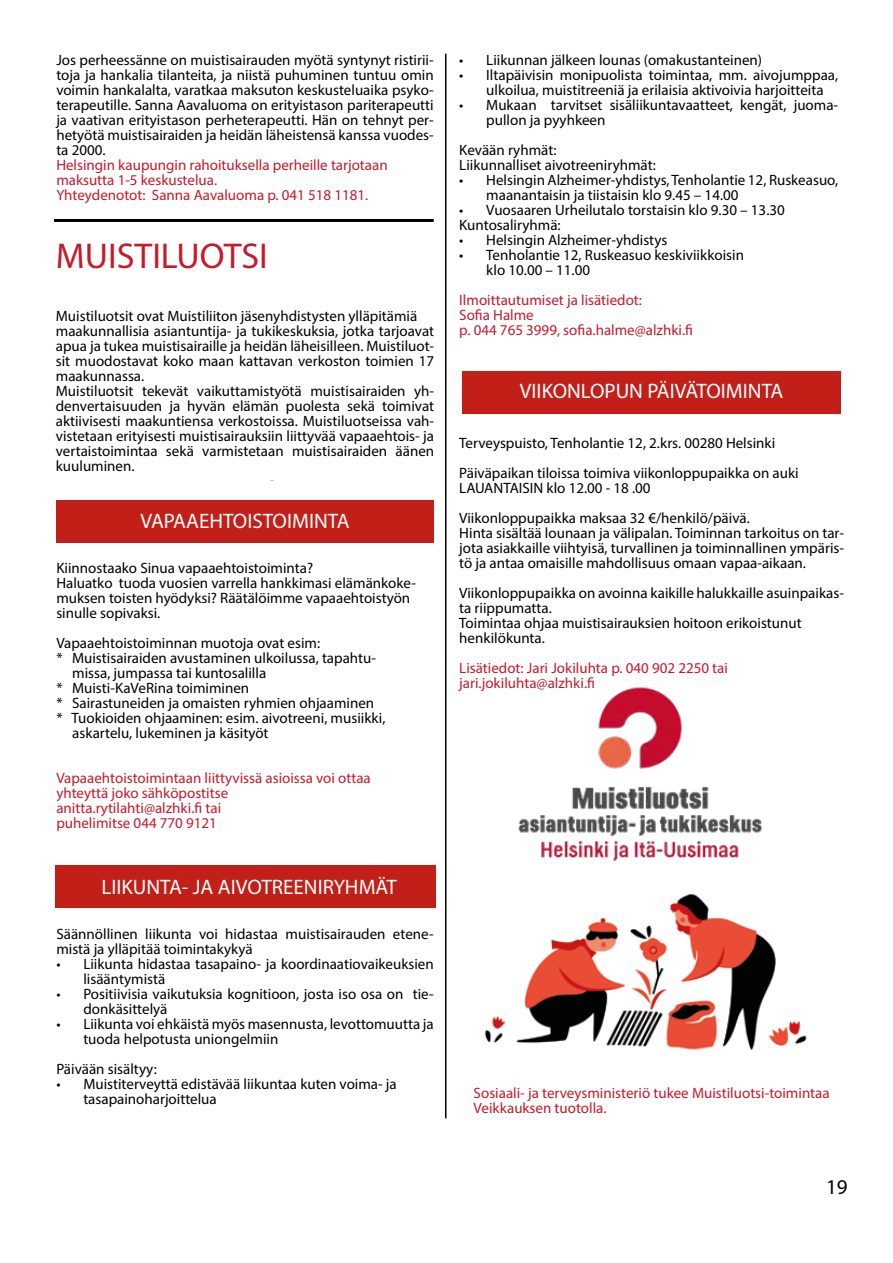
<style>
.page{position:relative;width:893px;height:1263px;background:#fff}
.page>*{position:absolute;margin:0;border:0;box-sizing:border-box;transform-origin:0 0}
.t1{font:36px "Myriad Pro";color:#c61a2b}
.t2{font:21px "Myriad Pro";color:#fff}
.t3{font:21px "Myriad Pro";color:#000}
.t4{font:15px/15px "Myriad Pro";color:#000}
.t5{font:15px/15px "Myriad Pro";color:#c61a2b}
.t6{font:15px/15px "Myriad Pro";color:#c61a2f}
</style>
<div class="page">
<div style="left:56px;top:500px;width:378px;height:43px;background:#c11f18"></div>
<div style="left:55px;top:865px;width:380px;height:43px;background:#c11f18"></div>
<div style="left:463px;top:372px;width:378px;height:42px;background:#c11f18"></div>
<img style="left:484px;top:894px;width:323px;height:156px">
<img style="left:518px;top:687px;width:245px;height:175px">
<hr style="left:54px;top:219px;width:380px;height:3px;background:#000">
<hr style="left:445px;top:54px;width:1px;height:1064px;background:#000">
<p class="t4" style="left:56px;top:52px;width:379px;text-align:justify">Jos perheessänne on muistisairauden myötä syntynyt ristirii&shy;toja ja hankalia tilanteita, ja niistä puhuminen tuntuu omin voimin hankalalta, varatkaa maksuton keskusteluaika psyko&shy;terapeutille. Sanna Aavaluoma on erityistason pariterapeutti ja vaativan erityistason perheterapeutti. Hän on tehnyt per&shy;hetyötä muistisairaiden ja heidän läheistensä kanssa vuodes&shy;ta 2000.</p>
<p class="t5" style="left:56px;top:157px;width:333px">Helsingin kaupungin rahoituksella perheille tarjotaan maksutta 1-5 keskustelua.<br>Yhteydenotot: Sanna Aavaluoma p. 041 518 1181.</p>
<h1 class="t1" style="left:56px;top:233px;width:214px">MUISTILUOTSI</h1>
<p class="t4" style="left:56px;top:308px;width:380px">Muistiluotsit ovat Muistiliiton jäsenyhdistysten ylläpitämiä maakunnallisia asiantuntija- ja tukikeskuksia, jotka tarjoavat apua ja tukea muistisairaille ja heidän läheisilleen. Muistiluot&shy;sit muodostavat koko maan kattavan verkoston toimien 17 maakunnassa.<br>Muistiluotsit tekevät vaikuttamistyötä muistisairaiden yh&shy;denvertaisuuden ja hyvän elämän puolesta sekä toimivat aktiivisesti maakuntiensa verkostoissa. Muistiluotseissa vah&shy;vistetaan erityisesti muistisairauksiin liittyvää vapaaehtois- ja vertaistoimintaa sekä varmistetaan muistisairaiden äänen kuuluminen.</p>
<h2 class="t2" style="left:141px;top:508px;width:211px">VAPAAEHTOISTOIMINTA</h2>
<p class="t4" style="left:56px;top:560px;width:361px">Kiinnostaako Sinua vapaaehtoistoiminta?<br>Haluatko tuoda vuosien varrella hankkimasi elämänkoke&shy;muksen toisten hyödyksi? Räätälöimme vapaaehtoistyön sinulle sopivaksi.</p>
<p class="t4" style="left:56px;top:635px;width:265px">Vapaaehtoistoiminnan muotoja ovat esim:</p>
<p class="t4" style="left:56px;top:650px;width:321px">* Muistisairaiden avustaminen ulkoilussa, tapahtu-</p>
<p class="t4" style="left:72px;top:665px;width:196px">missa, jumpassa tai kuntosalilla</p>
<p class="t4" style="left:56px;top:680px;width:194px">* Muisti-KaVeRina toimiminen</p>
<p class="t4" style="left:56px;top:695px;width:319px">* Sairastuneiden ja omaisten ryhmien ohjaaminen</p>
<p class="t4" style="left:56px;top:710px;width:331px">* Tuokioiden ohjaaminen: esim. aivotreeni, musiikki,</p>
<p class="t4" style="left:72px;top:725px;width:198px">askartelu, lukeminen ja käsityöt</p>
<p class="t5" style="left:56px;top:770px;width:316px">Vapaaehtoistoimintaan liittyvissä asioissa voi ottaa yhteyttä joko sähköpostitse anitta.rytilahti@alzhki.fi tai<br>puhelimitse 044 770 9121</p>
<h2 class="t2" style="left:102px;top:874px;width:297px">LIIKUNTA- JA AIVOTREENIRYHMÄT</h2>
<p class="t4" style="left:56px;top:926px;width:379px">Säännöllinen liikunta voi hidastaa muistisairauden etene&shy;mistä ja ylläpitää toimintakykyä</p>
<p class="t4" style="left:83px;top:956px;width:352px;text-indent:-27px">• Liikunta hidastaa tasapaino- ja koordinaatiovaikeuksien lisääntymistä</p>
<p class="t4" style="left:83px;top:986px;width:352px;text-indent:-27px">• Positiivisia vaikutuksia kognitioon, josta iso osa on tie&shy;donkäsittelyä</p>
<p class="t4" style="left:83px;top:1016px;width:352px;text-indent:-27px">• Liikunta voi ehkäistä myös masennusta, levottomuutta ja tuoda helpotusta uniongelmiin</p>
<p class="t4" style="left:56px;top:1061px;width:102px">Päivään sisältyy:</p>
<p class="t4" style="left:83px;top:1076px;width:315px;text-indent:-27px">• Muistiterveyttä edistävää liikuntaa kuten voima- ja tasapainoharjoittelua</p>
<p class="t4" style="left:459px;top:52px;width:304px">• Liikunnan jälkeen lounas (omakustanteinen)</p>
<p class="t4" style="left:486px;top:67px;width:353px;text-indent:-27px">• Iltapäivisin monipuolista toimintaa, mm. aivojumppaa, ulkoilua, muistitreeniä ja erilaisia aktivoivia harjoitteita</p>
<p class="t4" style="left:486px;top:97px;width:353px;text-indent:-27px">• Mukaan tarvitset sisäliikuntavaatteet, kengät, juoma&shy;pullon ja pyyhkeen</p>
<p class="t4" style="left:459px;top:142px;width:198px">Kevään ryhmät:<br>Liikunnalliset aivotreeniryhmät:</p>
<p class="t4" style="left:486px;top:172px;width:353px;text-indent:-27px">• Helsingin Alzheimer-yhdistys, Tenholantie 12, Ruskeasuo, maanantaisin ja tiistaisin klo 9.45 – 14.00</p>
<p class="t4" style="left:459px;top:202px;width:327px">• Vuosaaren Urheilutalo torstaisin klo 9.30 – 13.30<br>Kuntosaliryhmä:</p>
<p class="t4" style="left:459px;top:232px;width:210px">• Helsingin Alzheimer-yhdistys</p>
<p class="t4" style="left:486px;top:247px;width:259px;text-indent:-27px">• Tenholantie 12, Ruskeasuo keskiviikkoisin klo 10.00 – 11.00</p>
<p class="t6" style="left:459px;top:292px;width:235px">Ilmoittautumiset ja lisätiedot:<br>Sofia Halme<br>p. 044 765 3999, sofia.halme@alzhki.fi</p>
<h2 class="t2" style="left:520px;top:378px;width:265px">VIIKONLOPUN PÄIVÄTOIMINTA</h2>
<p class="t4" style="left:459px;top:427px;width:341px;line-height:30px">Terveyspuisto, Tenholantie 12, 2.krs. 00280 Helsinki<br>Päiväpaikan tiloissa toimiva viikonloppupaikka on auki</p>
<p class="t4" style="left:459px;top:472px;width:292px;line-height:30px">LAUANTAISIN klo 12.00 - 18 .00<br>Viikonloppupaikka maksaa 32 €/henkilö/päivä.</p>
<p class="t4" style="left:459px;top:525px;width:386px;text-align:justify">Hinta sisältää lounaan ja välipalan. Toiminnan tarkoitus on tar&shy;jota asiakkaille viihtyisä, turvallinen ja toiminnallinen ympäris&shy;tö ja antaa omaisille mahdollisuus omaan vapaa-aikaan.</p>
<p class="t4" style="left:459px;top:585px;width:386px">Viikonloppupaikka on avoinna kaikille halukkaille asuinpaikas&shy;ta riippumatta.<br>Toimintaa ohjaa muistisairauksien hoitoon erikoistunut henkilökunta.</p>
<p class="t5" style="left:459px;top:660px;width:270px">Lisätiedot: Jari Jokiluhta p. 040 902 2250 tai jari.jokiluhta@alzhki.fi</p>
<p class="t5" style="left:474px;top:1085px;width:358px">Sosiaali- ja terveysministeriö tukee Muistiluotsi-toimintaa<br>Veikkauksen tuotolla.</p>
<h2 class="t3" style="left:826px;top:1174px;width:23px">19</h2>
</div>
